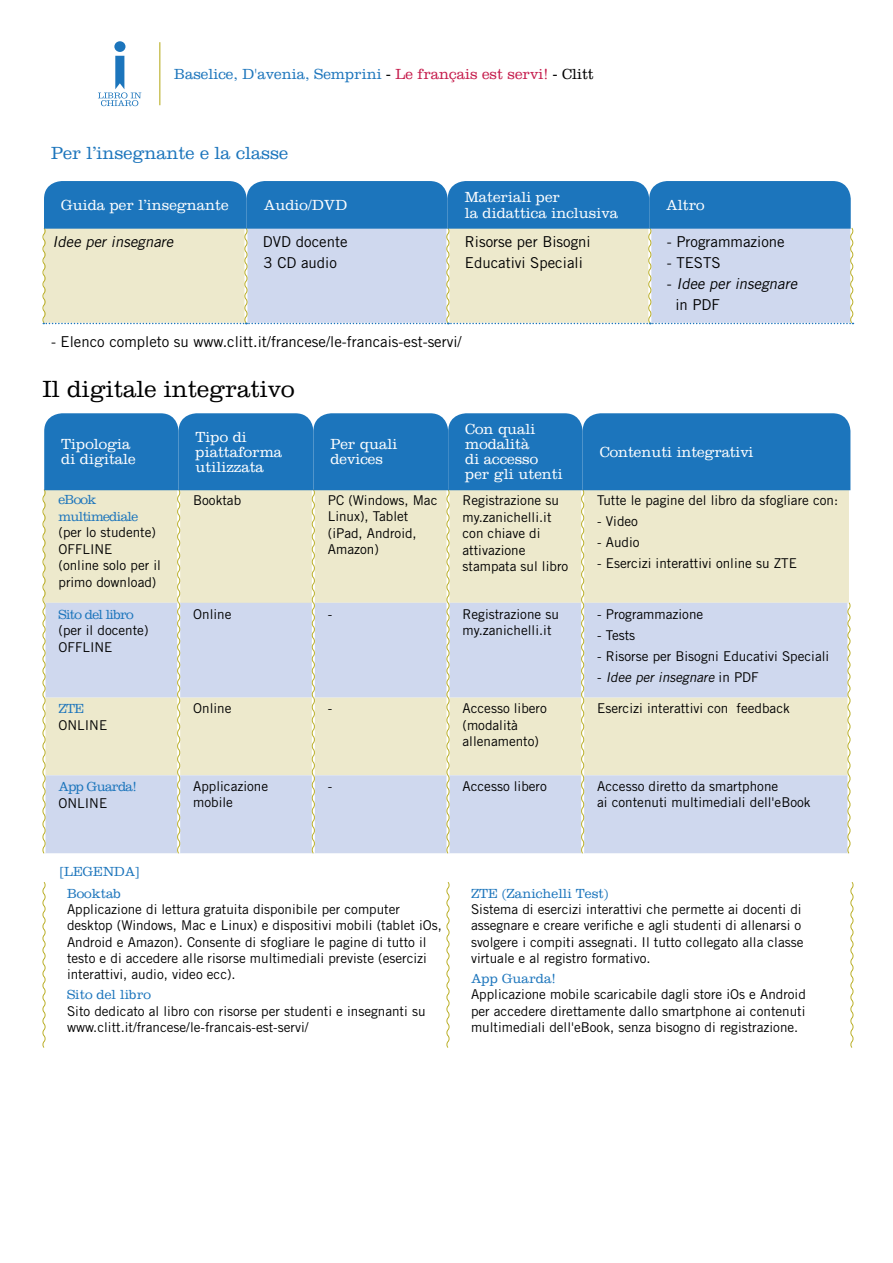
<style>
.page{position:relative;width:893px;height:1263px;background:#fff}
.page>*{position:absolute;margin:0;border:0;box-sizing:border-box;transform-origin:0 0}
.t1{font:300 24px "Clarendon";color:#000}
.t2{font:300 18px "Clarendon";color:#1c75bc}
.t3{font:300 15px/15px "Clarendon";color:#fff}
.t4{font:15px/21px "Trade Gothic LT Std";color:#000}
.t5{font:300 15px "Clarendon";color:#1c75bc}
.t6{font:italic 15px/21px "Trade Gothic LT Std";color:#000}
.t7{font:13.5px/16.2px "Trade Gothic LT Std";color:#000}
.t8{font:300 13.5px/21.8px "Clarendon";color:#1c75bc}
.t9{font:300 13.5px/16.5px "Clarendon";letter-spacing:-.05em;color:#1c75bc}
.t10{font:italic 13.5px "Trade Gothic LT Std";color:#000}
.s1{color:#000}
.s2{color:#c51b4b}
.s3{font-style:normal}
</style>
<div class="page">
<hr style="left:159px;top:42px;width:1px;height:63px;background:#bbb02a">
<div style="left:114px;top:41px;width:11px;height:11px;background:#1c75bc;border-radius:50%"></div>
<svg style="left:98px;top:56px;width:43px;height:50px"></svg>
<svg style="left:42px;top:882px;width:4px;height:166px"></svg>
<svg style="left:446px;top:882px;width:4px;height:166px"></svg>
<svg style="left:850px;top:882px;width:4px;height:166px"></svg>
<svg style="left:42px;top:181px;width:812px;height:143px;background:#a2bfd1"></svg>
<svg style="left:42px;top:413px;width:809px;height:441px;background:#bdced6"></svg>
<p class="t5" style="left:174px;top:65px;width:421px">Baselice, D'avenia, Semprini <span class="s1">-</span> <span class="s2">Le français est servi!</span> <span class="s1">- Clitt</span></p>
<h2 class="t2" style="left:51px;top:143px;width:238px">Per l’insegnante e la classe</h2>
<p class="t3" style="left:61px;top:197px;width:169px">Guida per l’insegnante</p>
<p class="t3" style="left:264px;top:197px;width:85px">Audio/DVD</p>
<p class="t3" style="left:465px;top:188px;width:155px;line-height:16.5px">Materiali per<br>la didattica inclusiva</p>
<p class="t3" style="left:666px;top:197px;width:40px">Altro</p>
<p class="t6" style="left:53px;top:231px;width:125px">Idee per insegnare</p>
<p class="t4" style="left:263px;top:231px;width:86px">DVD docente<br>3 CD audio</p>
<p class="t4" style="left:465px;top:231px;width:127px">Risorse per Bisogni<br>Educativi Speciali</p>
<p class="t4" style="left:667px;top:231px;width:119px">- Programmazione</p>
<p class="t4" style="left:667px;top:252px;width:55px">- TESTS</p>
<p class="t6" style="left:675px;top:273px;width:127px;text-indent:-9px"><span class="s3">-</span> Idee per insegnare <span class="s3">in PDF</span></p>
<p class="t4" style="left:51px;top:331px;width:412px">- Elenco completo su www.clitt.it/francese/le-francais-est-servi/</p>
<h1 class="t1" style="left:43px;top:375px;width:253px">Il digitale integrativo</h1>
<p class="t3" style="left:61px;top:437px;width:76px">Tipologia di digitale</p>
<p class="t3" style="left:196px;top:429px;width:88px">Tipo di piattaforma utilizzata</p>
<p class="t3" style="left:330px;top:437px;width:69px">Per quali devices</p>
<p class="t3" style="left:465px;top:422px;width:99px">Con quali modalità<br>di accesso per gli utenti</p>
<p class="t3" style="left:600px;top:444px;width:155px">Contenuti integrativi</p>
<p class="t9" style="left:59px;top:492px;width:81px">eBook multimediale</p>
<p class="t7" style="left:59px;top:524px;width:104px">(per lo studente)<br>OFFLINE<br>(online solo per il primo download)</p>
<p class="t9" style="left:59px;top:606px;width:77px">Sito del libro</p>
<p class="t7" style="left:59px;top:622px;width:91px">(per il docente)<br>OFFLINE</p>
<p class="t8" style="left:59px;top:698px;width:27px">ZTE</p>
<p class="t7" style="left:59px;top:716px;width:50px">ONLINE</p>
<p class="t9" style="left:59px;top:778px;width:80px">App Guarda!</p>
<p class="t7" style="left:59px;top:794px;width:50px">ONLINE</p>
<p class="t7" style="left:193px;top:492px;width:50px">Booktab</p>
<p class="t7" style="left:328px;top:492px;width:111px">PC (Windows, Mac<br>Linux), Tablet (iPad, Android,<br>Amazon)</p>
<p class="t7" style="left:462px;top:492px;width:107px">Registrazione su my.zanichelli.it con chiave di attivazione stampata sul libro</p>
<p class="t7" style="left:597px;top:492px;width:242px">Tutte le pagine del libro da sfogliare con:</p>
<p class="t7" style="left:597px;top:513px;width:42px">- Video</p>
<p class="t7" style="left:597px;top:534px;width:44px">- Audio</p>
<p class="t7" style="left:597px;top:555px;width:201px">- Esercizi interattivi online su ZTE</p>
<p class="t7" style="left:193px;top:605px;width:40px">Online</p>
<p class="t7" style="left:328px;top:605px;width:6px">-</p>
<p class="t7" style="left:462px;top:605px;width:98px">Registrazione su my.zanichelli.it</p>
<p class="t7" style="left:597px;top:605px;width:108px">- Programmazione</p>
<p class="t7" style="left:597px;top:626px;width:40px">- Tests</p>
<p class="t7" style="left:597px;top:647px;width:234px">- Risorse per Bisogni Educativi Speciali</p>
<p class="t10" style="left:597px;top:669px;width:163px"><span class="s3">-</span> Idee per insegnare <span class="s3">i n P D F</span></p>
<p class="t7" style="left:193px;top:700px;width:40px">Online</p>
<p class="t7" style="left:328px;top:700px;width:6px">-</p>
<p class="t7" style="left:462px;top:700px;width:86px">Accesso libero (modalità allenamento)</p>
<p class="t7" style="left:597px;top:700px;width:194px">Esercizi interattivi con feedback</p>
<p class="t7" style="left:193px;top:778px;width:77px">Applicazione mobile</p>
<p class="t7" style="left:328px;top:778px;width:6px">-</p>
<p class="t7" style="left:462px;top:778px;width:86px">Accesso libero</p>
<p class="t7" style="left:597px;top:778px;width:215px">Accesso diretto da smartphone<br>ai contenuti multimediali dell'eBook</p>
<p class="t8" style="left:67px;top:861px;width:74px;text-indent:-7px">[LEGENDA]<br>Booktab</p>
<p class="t7" style="left:67px;top:901px;width:376px">Applicazione di lettura gratuita disponibile per computer desktop (Windows, Mac e Linux) e dispositivi mobili (tablet iOs, Android e Amazon). Consente di sfogliare le pagine di tutto il testo e di accedere alle risorse multimediali previste (esercizi interattivi, audio, video ecc).</p>
<p class="t8" style="left:67px;top:984px;width:85px">Sito del libro</p>
<p class="t7" style="left:67px;top:1002px;width:360px">Sito dedicato al libro con risorse per studenti e insegnanti su www.clitt.it/francese/le-francais-est-servi/</p>
<p class="t8" style="left:471px;top:883px;width:139px">ZTE (Zanichelli Test)</p>
<p class="t7" style="left:471px;top:901px;width:334px">Sistema di esercizi interattivi che permette ai docenti di assegnare e creare verifiche e agli studenti di allenarsi o svolgere i compiti assegnati. Il tutto collegato alla classe virtuale e al registro formativo.</p>
<p class="t8" style="left:471px;top:968px;width:87px">App Guarda!</p>
<p class="t7" style="left:471px;top:986px;width:336px;text-align:justify">Applicazione mobile scaricabile dagli store iOs e Android per accedere direttamente dallo smartphone ai contenuti multimediali dell'eBook, senza bisogno di registrazione.</p>
</div>
